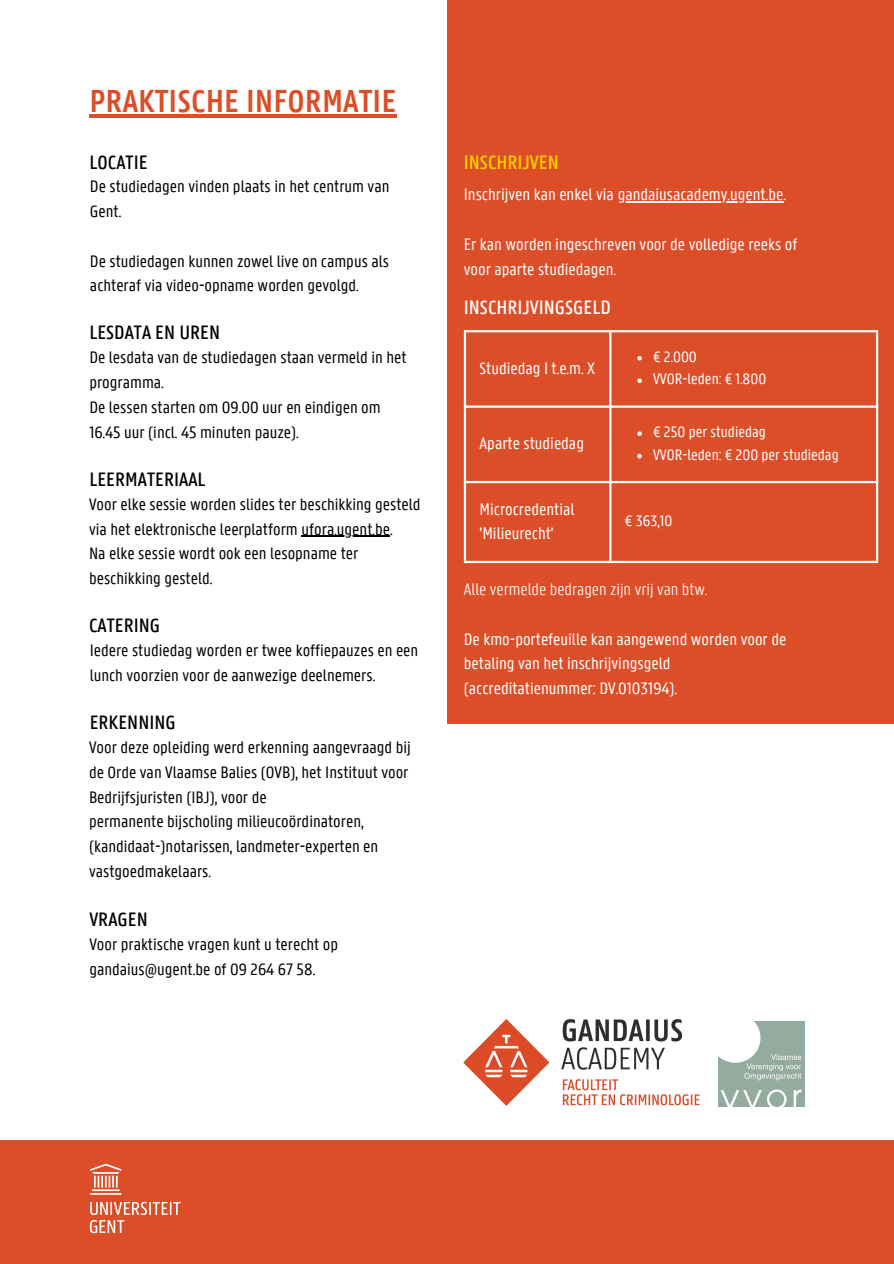
<style>
.page{position:relative;width:894px;height:1264px;background:#fff}
.page>*{position:absolute;margin:0;border:0;box-sizing:border-box;transform-origin:0 0}
.t1{font:600 34.5px "U Gent Panno Text";color:#dc4e28}
.t2{font:500 21px "U Gent Panno Text";color:#000}
.t3{font:500 21px "U Gent Panno Text";color:#fff}
.t4{font:500 21px "U Gent Panno Text";color:#ffd200}
.t5{font:18px/24.8px "U Gent Panno Text";color:#000}
.t6{font:18px/24.8px "U Gent Panno Text";color:#fff}
.t7{font:300 18px "U Gent Panno Text";color:#fff}
.t8{font:16.5px "U Gent Panno Text";color:#fff}
</style>
<div class="page">
<div style="left:0;top:1140px;width:893px;height:123px;background:#dc4e28"></div>
<div style="left:446px;top:0;width:447px;height:724px;background:#dc4e28"></div>
<img style="left:89px;top:1163px;width:92px;height:71px">
<svg style="left:637px;top:356px;width:4px;height:4px"></svg>
<svg style="left:637px;top:378px;width:4px;height:5px"></svg>
<svg style="left:637px;top:431px;width:4px;height:5px"></svg>
<svg style="left:637px;top:454px;width:4px;height:4px"></svg>
<hr style="left:463px;top:332px;width:3px;height:229px;background:#fff">
<hr style="left:609px;top:332px;width:2px;height:229px;background:#fff">
<hr style="left:875px;top:332px;width:2px;height:229px;background:#fff">
<hr style="left:463px;top:330px;width:414px;height:2px;background:#fff">
<hr style="left:463px;top:405px;width:414px;height:3px;background:#fff">
<hr style="left:463px;top:481px;width:414px;height:2px;background:#fff">
<hr style="left:463px;top:561px;width:414px;height:2px;background:#fff">
<hr style="left:89px;top:115px;width:307px;height:3px;background:#dc4e28">
<hr style="left:617px;top:201px;width:166px;height:2px;background:#fff">
<hr style="left:301px;top:536px;width:89px;height:1px;background:#000">
<img style="left:463px;top:1019px;width:237px;height:87px">
<img style="left:718px;top:1021px;width:86px;height:85px">
<h2 class="t1" style="left:89px;top:86px;width:308px">PRAKTISCHE INFORMATIE</h2>
<h2 class="t2" style="left:89px;top:153px;width:60px">LOCATIE</h2>
<p class="t5" style="left:90px;top:175px;width:301px">De studiedagen vinden plaats in het centrum van<br>Gent.</p>
<p class="t5" style="left:90px;top:250px;width:300px">De studiedagen kunnen zowel live on campus als achteraf via video-opname worden gevolgd.</p>
<p class="t2" style="left:89px;top:323px;width:132px">LESDATA EN UREN</p>
<p class="t5" style="left:89px;top:346px;width:319px">De lesdata van de studiedagen staan vermeld in het programma.</p>
<h2 class="t5" style="left:89px;top:396px;width:293px">De lessen starten om 09.00 uur en eindigen om</h2>
<p class="t5" style="left:89px;top:421px;width:211px">16.45 uur (incl. 45 minuten pauze).</p>
<p class="t2" style="left:89px;top:470px;width:118px">LEERMATERIAAL</p>
<p class="t5" style="left:89px;top:493px;width:333px">Voor elke sessie worden slides ter beschikking gesteld via het elektronische leerplatform ufora.ugent.be.</p>
<p class="t5" style="left:89px;top:542px;width:271px">Na elke sessie wordt ook een lesopname ter beschikking gesteld.</p>
<p class="t2" style="left:89px;top:616px;width:73px">CATERING</p>
<p class="t5" style="left:90px;top:639px;width:330px">Iedere studiedag worden er twee koffiepauzes en een lunch voorzien voor de aanwezige deelnemers.</p>
<p class="t2" style="left:90px;top:713px;width:88px">ERKENNING</p>
<h2 class="t5" style="left:89px;top:736px;width:323px">Voor deze opleiding werd erkenning aangevraagd bij de Orde van Vlaamse Balies (OVB), het Instituut voor<br>Bedrijfsjuristen (IBJ), voor de</h2>
<p class="t5" style="left:89px;top:810px;width:291px">permanente bijscholing milieucoördinatoren, (kandidaat-)notarissen, landmeter-experten en vastgoedmakelaars.</p>
<h2 class="t2" style="left:89px;top:910px;width:60px">VRAGEN</h2>
<p class="t5" style="left:89px;top:933px;width:250px">Voor praktische vragen kunt u terecht op gandaius@ugent.be of 09 264 67 58.</p>
<p class="t4" style="left:463px;top:153px;width:96px">INSCHRIJVEN</p>
<h2 class="t6" style="left:463px;top:183px;width:324px">Inschrijven kan enkel via gandaiusacademy.ugent.be.</h2>
<p class="t6" style="left:463px;top:233px;width:335px">Er kan worden ingeschreven voor de volledige reeks of</p>
<p class="t6" style="left:463px;top:258px;width:154px">voor aparte studiedagen.</p>
<p class="t3" style="left:463px;top:298px;width:148px">INSCHRIJVINGSGELD</p>
<h1 class="t6" style="left:479px;top:357px;width:117px">Studiedag I t.e.m. X</h1>
<h2 class="t8" style="left:653px;top:349px;width:45px">€ 2.000</h2>
<p class="t8" style="left:653px;top:371px;width:115px">VVOR-leden: € 1.800</p>
<p class="t6" style="left:479px;top:432px;width:106px">Aparte studiedag</p>
<p class="t6" style="left:479px;top:497px;width:96px">Microcredential 'Milieurecht'</p>
<h2 class="t8" style="left:653px;top:424px;width:114px">€ 250 per studiedag</h2>
<p class="t8" style="left:653px;top:447px;width:187px">VVOR-leden: € 200 per studiedag</p>
<p class="t8" style="left:624px;top:513px;width:49px">€ 363,10</p>
<p class="t7" style="left:463px;top:581px;width:245px">Alle vermelde bedragen zijn vrij van btw.</p>
<p class="t6" style="left:463px;top:627px;width:324px">De kmo-portefeuille kan aangewend worden voor de betaling van het inschrijvingsgeld (accreditatienummer: DV.O103194).</p>
</div>
